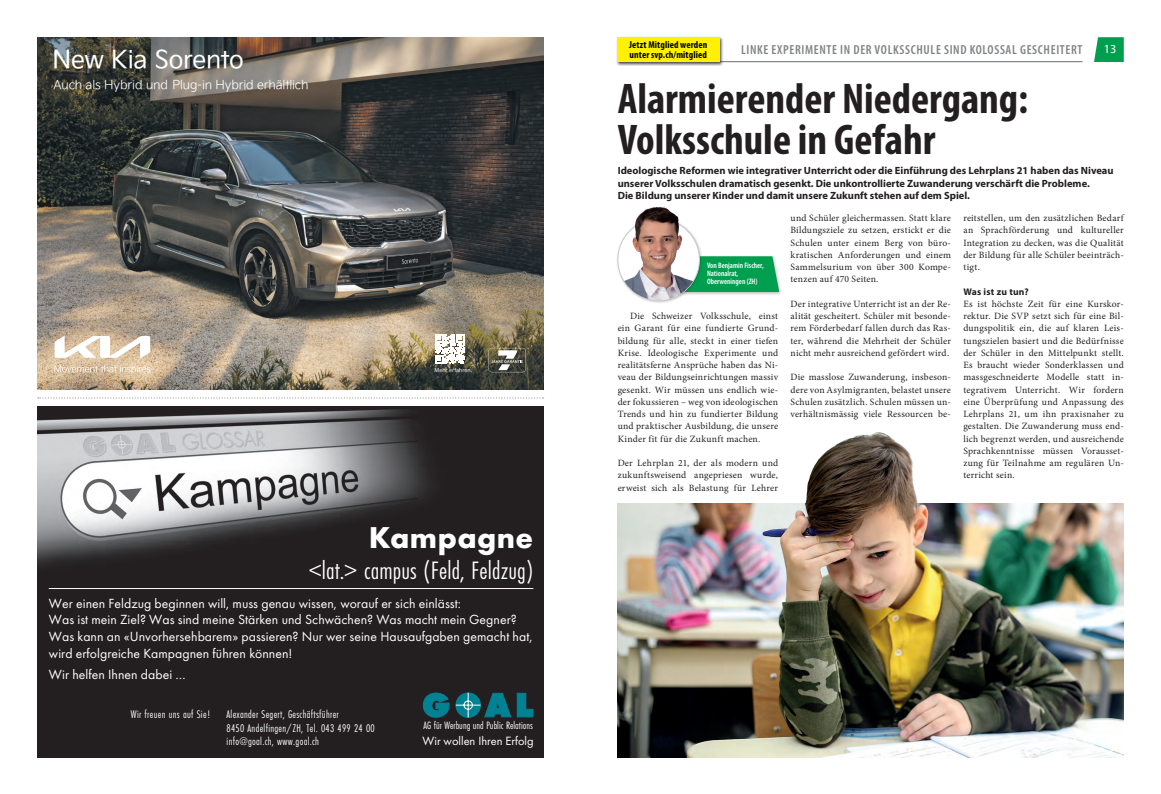
<style>
.page{position:relative;width:1161px;height:794px;background:#fff}
.page>*{position:absolute;margin:0;border:0;box-sizing:border-box;transform-origin:0 0}
.t1{font:700 condensed 43.05px/41px "Myriad Pro";color:#231f20}
.t2{font:700 31.32px "Futura PT";letter-spacing:.015em;color:#fff}
.t3{font:26.07px "Futura PT Cond";letter-spacing:.01em;color:#fff}
.t4{font:24.5px "Kia Signature Fix OTF Regular";letter-spacing:-.015em;color:#fff}
.t5{font:13.74px/16.5px "Futura PT";color:#fff}
.t6{font:600 condensed 13.12px "Myriad Pro";letter-spacing:.05em;color:#808285}
.t7{font:12.42px "Futura PT";color:#fff}
.t8{font:12.25px "Kia Signature Fix OTF Light";letter-spacing:-.01em;color:#fff}
.t9{font:12.25px "Myriad Pro";color:#fff}
.t10{font:11.55px/13.5px "Futura PT Cond";letter-spacing:.025em;color:#fff}
.t11{font:11.03px "Futura PT Cond";color:#fff}
.t12{font:700 10.5px/12.2px "Myriad Pro";color:#231f20}
.t13{font:700 condensed 10.06px/10.8px "Myriad Pro";letter-spacing:.01em;color:#000012}
.t14{font:9.62px/12.2px "Minion Pro";letter-spacing:.02em;color:#231f20;text-align:justify}
.t15{font:700 9.62px "Myriad Pro";letter-spacing:.02em;color:#231f20}
.t16{font:600 condensed 7.88px/7.9px "Myriad Pro";color:#fff}
.t17{font:5.25px "Kia Signature Fix OTF Regular";color:#fff}
</style>
<div class="page">
<svg style="left:1094px;top:37px;width:30px;height:25px"></svg>
<hr style="left:618px;top:61px;width:464px;height:1px;background:#6c6d70">
<div style="left:616px;top:36px;width:108px;height:30px;background:#231f20;opacity:.75"></div>
<div style="left:617px;top:37px;width:103px;height:25px;background:#fff101"></div>
<img style="left:37px;top:37px;width:506px;height:352px">
<svg style="left:55px;top:336px;width:95px;height:22px"></svg>
<svg style="left:55px;top:365px;width:95px;height:9px"></svg>
<svg style="left:488px;top:348px;width:38px;height:24px"></svg>
<svg style="left:435px;top:334px;width:29px;height:29px"></svg>
<svg style="left:38px;top:397px;width:505px;height:1px"></svg>
<img style="left:37px;top:406px;width:506px;height:351px">
<hr style="left:49px;top:588px;width:484px;height:1px;background:#fff">
<svg style="left:423px;top:693px;width:26px;height:24px"></svg>
<svg style="left:517px;top:693px;width:16px;height:24px"></svg>
<svg style="left:455px;top:692px;width:56px;height:26px"></svg>
<div style="left:670px;top:255px;width:112px;height:40px;background:#231f20;opacity:.3"></div>
<svg style="left:703px;top:256px;width:76px;height:36px;background:#0ba356"></svg>
<div style="left:616px;top:217px;width:87px;height:87px;background:#231f20;opacity:.31"></div>
<img style="left:618px;top:207px;width:81px;height:93px">
<img style="left:618px;top:503px;width:12px;height:254px">
<img style="left:630px;top:432px;width:494px;height:325px">
<h3 class="t4" style="left:52px;top:41px;width:193px">New Kia Sorento</h3>
<p class="t8" style="left:53px;top:76px;width:256px">Auch als Hybrid und Plug-in Hybrid erhältlich</p>
<p class="t17" style="left:435px;top:366px;width:39px">Mehr erfahren.</p>
<h2 class="t2" style="left:369px;top:517px;width:166px">Kampagne</h2>
<h3 class="t3" style="left:309px;top:555px;width:226px">&lt;lat.&gt; campus (Feld, Feldzug)</h3>
<p class="t5" style="left:49px;top:595px;width:485px">Wer einen Feldzug beginnen will, muss genau wissen, worauf er sich einlässt:<br>Was ist mein Ziel? Was sind meine Stärken und Schwächen? Was macht mein Gegner?<br>Was kann an «Unvorhersehbarem» passieren? Nur wer seine Hausaufgaben gemacht hat, wird erfolgreiche Kampagnen führen können!</p>
<h3 class="t5" style="left:49px;top:666px;width:138px">Wir helfen Ihnen dabei …</h3>
<p class="t10" style="left:131px;top:707px;width:81px">Wir freuen uns auf Sie!</p>
<p class="t10" style="left:227px;top:707px;width:150px">Alexander Segert, Geschäftsführer<br>8450 Andelfingen/ZH, Tel. 043 499 24 00 info@goal.ch, www.goal.ch</p>
<p class="t11" style="left:423px;top:719px;width:111px">AG für Werbung und Public Relations</p>
<p class="t7" style="left:423px;top:733px;width:113px">Wir wollen Ihren Erfolg</p>
<p class="t13" style="left:629px;top:39px;width:80px">Jetzt Mitglied werden unter svp.ch/mitglied</p>
<h3 class="t6" style="left:741px;top:42px;width:343px">LINKE EXPERIMENTE IN DER VOLKSSCHULE SIND KOLOSSAL GESCHEITERT</h3>
<p class="t9" style="left:1104px;top:41px;width:14px">13</p>
<h1 class="t1" style="left:618px;top:77px;width:412px">Alarmierender Niedergang:<br>Volksschule in Gefahr</h1>
<p class="t12" style="left:618px;top:164px;width:497px">Ideologische Reformen wie integrativer Unterricht oder die Einführung des Lehrplans 21 haben das Niveau unserer Volksschulen dramatisch gesenkt. Die unkontrollierte Zuwanderung verschärft die Probleme.<br>Die Bildung unserer Kinder und damit unsere Zukunft stehen auf dem Spiel.</p>
<p class="t16" style="left:707px;top:261px;width:58px">Von Benjamin Fischer,<br>Nationalrat,<br>Oberweningen (ZH)</p>
<p class="t14" style="left:618px;top:310px;width:162px;text-indent:12px">Die Schweizer Volksschule, einst ein Garant für eine fundierte Grund&shy;bildung für alle, steckt in einer tiefen Krise. Ideologische Experimente und realitätsferne Ansprüche haben das Ni&shy;veau der Bildungseinrichtungen massiv gesenkt. Wir müssen uns endlich wie&shy;der fokussieren – weg von ideologischen Trends und hin zu fundierter Bildung und praktischer Ausbildung, die unsere Kinder fit für die Zukunft machen.</p>
<p class="t14" style="left:618px;top:457px;width:162px">Der Lehrplan 21, der als modern und zukunftsweisend angepriesen wurde, erweist sich als Belastung für Lehrer</p>
<p class="t14" style="left:790px;top:212px;width:162px">und Schüler gleichermassen. Statt klare Bildungsziele zu setzen, erstickt er die Schulen unter einem Berg von büro&shy;kratischen Anforderungen und einem Sammelsurium von über 300 Kompe&shy;tenzen auf 470 Seiten.</p>
<p class="t14" style="left:790px;top:298px;width:162px">Der integrative Unterricht ist an der Re&shy;alität gescheitert. Schüler mit besonde&shy;rem Förderbedarf fallen durch das Ras&shy;ter, während die Mehrheit der Schüler nicht mehr ausreichend gefördert wird.</p>
<p class="t14" style="left:790px;top:371px;width:162px">Die masslose Zuwanderung, insbeson&shy;dere von Asylmigranten, belastet unsere Schulen zusätzlich. Schulen müssen un&shy;verhältnismässig viele Ressourcen be-</p>
<p class="t14" style="left:963px;top:212px;width:162px">reitstellen, um den zusätzlichen Bedarf an Sprachförderung und kultureller Integration zu decken, was die Qualität der Bildung für alle Schüler beeinträch&shy;tigt.</p>
<p class="t15" style="left:963px;top:285px;width:67px">Was ist zu tun?</p>
<p class="t14" style="left:963px;top:298px;width:162px">Es ist höchste Zeit für eine Kurskor&shy;rektur. Die SVP setzt sich für eine Bil&shy;dungspolitik ein, die auf klaren Leis&shy;tungszielen basiert und die Bedürfnisse der Schüler in den Mittelpunkt stellt.<br>Es braucht wieder Sonderklassen und massgeschneiderte Modelle statt in&shy;tegrativem Unterricht. Wir fordern eine Überprüfung und Anpassung des Lehrplans 21, um ihn praxisnaher zu gestalten. Die Zuwanderung muss end&shy;lich begrenzt werden, und ausreichende Sprachkenntnisse müssen Vorausset&shy;zung für Teilnahme am regulären Un&shy;terricht sein.</p>
</div>
